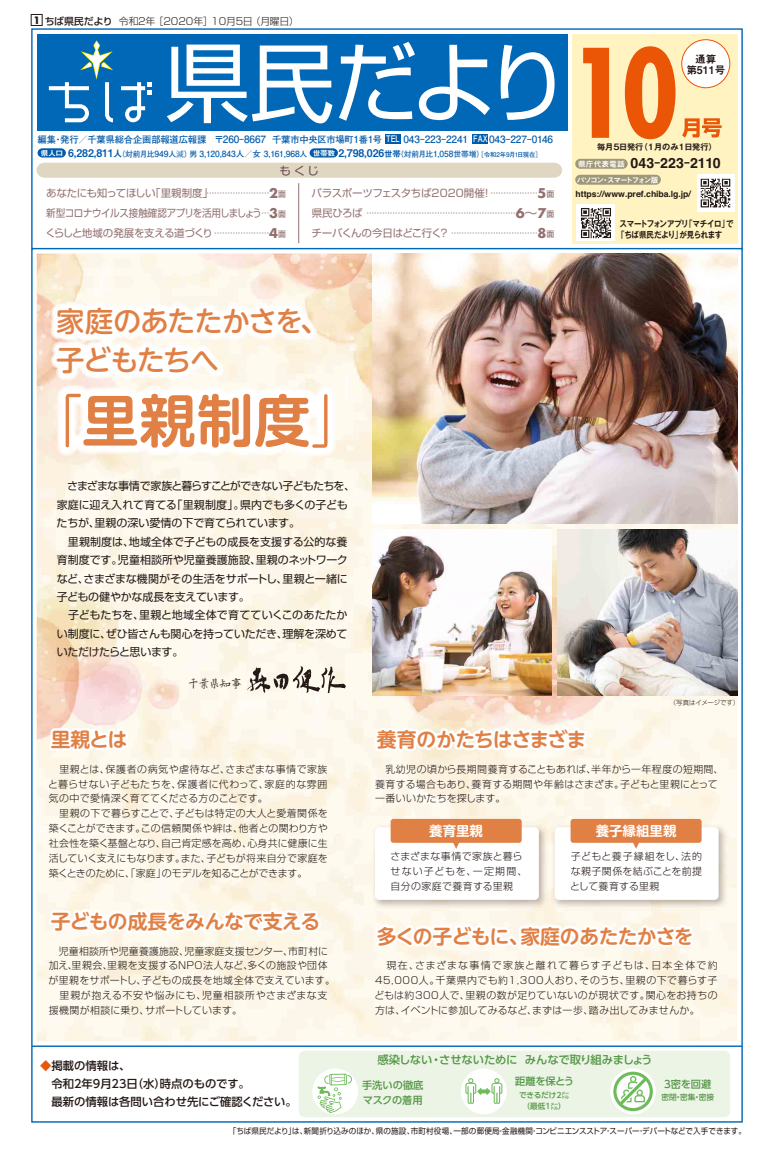
<style>
.page{position:relative;width:774px;height:1151px;background:#fff}
.page>*{position:absolute;margin:0;border:0;box-sizing:border-box;transform-origin:0 0}
.t1{font:700 condensed 119.4px "Futura";color:#ea5506}
.t2{font:56.7px "UD Shin M Go Pro De Bold 90 pv RKSJ H";color:#e08044}
.t3{font:28.3px/39px "UD Shin M Go Pro Medium 90 pv RKSJ H";letter-spacing:-.04em;color:#e08044}
.t4{font:19.8px "UD Shin M Go Pro De Bold 90 pv RKSJ H";letter-spacing:-.035em;color:#e08044}
.t5{font:19.8px "UD Shin M Go Pro De Bold 90 pv RKSJ H";letter-spacing:-.055em;color:#e08044}
.t6{font:700 14.2px "Helvetica";letter-spacing:.005em;color:#231916}
.t7{font:13.5px "UD Shin M Go Pro De Bold 90 pv RKSJ H";color:#fff}
.t8{font:11.7px "Outai Kai Std Light 90 pv RKSJ H";letter-spacing:-.085em;color:#231916}
.t9{font:11.3px/17.7px "UD Shin Go Pro Medium 90 pv RKSJ H";color:#231916}
.t10{font:11.3px "UD Shin Go Pro Medium 90 pv RKSJ H";letter-spacing:-.02em;color:#549546}
.t11{font:11.3px "Shin M Go Pro Regular 90 pv RKSJ H";color:#694a4e}
.t12{font:11px/18.4px "Shin Go Pro Regular 90 pv RKSJ H";letter-spacing:-.015em;color:#231916}
.t13{font:10.6px/11.5px "Midashi Go Pro MB31 90 pv RKSJ H";color:#231916;text-align:center}
.t14{font:10.5px/20px "Shin Go Pro Regular 90 pv RKSJ H";letter-spacing:-.03em;color:#937070}
.t15{font:10.2px/14.7px "UD Shin Go Pro Medium 90 pv RKSJ H";color:#549546}
.t16{font:10px "Futo Go B101 Pro Bold 90 pv RKSJ H";letter-spacing:-.01em;color:#005bac}
.t17{font:9.9px/14.9px "Shin Go Pro Light 90 pv RKSJ H";letter-spacing:.025em;color:#231916}
.t18{font:9.9px/14.9px "Shin Go Pro Light 90 pv RKSJ H";letter-spacing:.05em;color:#231916}
.t19{font:9.9px "Shin Go Pro Light 90 pv RKSJ H";letter-spacing:-.015em;color:#231916}
.t20{font:8.6px/11.3px "Gothic MB101 Pro De Bold 90 pv RKSJ H";letter-spacing:-.045em;color:#231916;scale:.86 1}
.t21{font:700 8.6px "Helvetica";letter-spacing:-.005em;color:#231916}
.t22{font:8.5px "Futo Go B101 Pro Bold 90 pv RKSJ H";letter-spacing:-.01em;color:#005bac}
.t23{font:8.1px "Gothic MB101 Pro De Bold 90 pv RKSJ H";color:#231916}
.t24{font:7.9px "Shin Go Pro Regular 90 pv RKSJ H";letter-spacing:.015em;color:#231916;scale:.95 1}
.t25{font:7.9px "Shin Go Pro Medium 90 pv RKSJ H";color:#937070}
.t26{font:7.8px "Midashi Go Pro MB31 90 pv RKSJ H";letter-spacing:-.175em;color:#fff}
.t27{font:7.7px/11.5px "UD Shin Go Pro Medium 90 pv RKSJ H";letter-spacing:-.005em;color:#549546;text-align:center}
.t28{font:6.4px "Futo Go B101 Pro Bold 90 pv RKSJ H";letter-spacing:-.01em;color:#005bac}
.t29{font:6.4px "Shin Go Pro Light 90 pv RKSJ H";letter-spacing:-.015em;color:#231916}
.s1{font-family:"Futura";font-weight:700}
.s2{font-family:"Shin Go Pro Medium 90 pv RKSJ H"}
.s3{font-size:9.3px}
.s4{font-size:9.1px;color:#fff}
.s5{font-family:"Midashi Go Pro MB31 90 pv RKSJ H";font-size:7.5px;color:#fff}
.s6{font-family:"Midashi Go Pro MB31 90 pv RKSJ H";font-size:10.6px}
.s7{font-family:"Midashi Go Pro MB31 90 pv RKSJ H";font-size:9.2px}
.s8{font-size:7.8px}
.s9{font-family:"Koz Go Pr 6 N Regular 90 pv RKSJ H";font-size:7.8px}
.s10{font-family:"Midashi Go Pro MB31 90 pv RKSJ H";font-size:8.5px}
.s11{font-size:8.5px}
.s12{font-family:"Futura";font-weight:700;font-size:13.1px}
.s13{font-family:"Shin Go Pro Regular 90 pv RKSJ H";font-size:13.1px}
.s14{font-family:"Midashi Go Pro MB31 90 pv RKSJ H";font-weight:400;font-size:7.8px;color:#fff}
.s15{font-family:"Futo Go B101 Pro Bold 90 pv RKSJ H";font-weight:400}
.s16{font-family:"UD Shin M Go Pro Light 90 pv RKSJ H"}
.s17{color:#ea5506}
</style>
<div class="page">
<img style="left:31px;top:28px;width:712px;height:1095px">
<div style="left:31px;top:14px;width:11px;height:12px;border:1px solid #231916"></div>
<div style="left:572px;top:34px;width:165px;height:209px;background:#fff3c2"></div>
<div style="left:575px;top:159px;width:53px;height:10px;background:#9e9779;border-radius:5px"></div>
<div style="left:575px;top:175px;width:86px;height:10px;background:#9e9779;border-radius:5px"></div>
<svg style="left:682px;top:118px;width:39px;height:20px"></svg>
<div style="left:682px;top:40px;width:48px;height:48px;background:#fff;border-radius:50%"></div>
<div style="left:681px;top:39px;width:49px;height:49px;border:1px solid #ea5506;border-radius:50%"></div>
<img style="left:576px;top:204px;width:39px;height:37px">
<img style="left:697px;top:174px;width:38px;height:38px">
<p class="t19" style="left:33px;top:17px;width:267px"><span class="s1">1</span> <span class="s2">ちば県民だより</span> 令和2年［2020年］10月5日（月曜日）</p>
<p class="t16" style="left:38px;top:136px;width:517px"><span class="s3">編集・発行／千葉県総合企画部報道広報課　〒</span>260-8667 <span class="s3">千葉市中央区市場町</span>1<span class="s3">番</span>1<span class="s3">号</span> <span class="s4">TEL</span> 043-223-2241 <span class="s4">FAX</span> 043-227-0146</p>
<p class="t22" style="left:41px;top:151px;width:299px"><span class="s5">県人口</span> <span class="s6">6,282,811</span><span class="s7">人</span><span class="s8">（対前月比</span>949<span class="s8">人</span><span class="s9">減</span><span class="s8">）男</span> 3,120,843人／女 3,161,968<span class="s8">人　　　　</span></p>
<p class="t28" style="left:313px;top:152px;width:231px"><sup>世帯数</sup> <span class="s6">2,798,026</span><span class="s10">世帯</span><span class="s8">（対前月比</span><span class="s11">1,058</span><span class="s8">世帯増）</span>［令和2年9月1日現在］</p>
<p class="t11" style="left:280px;top:166px;width:41px">も く じ</p>
<p class="t25" style="left:206px;top:190px;width:81px">……………………<span class="s12">2</span>面</p>
<p class="t25" style="left:261px;top:211px;width:26px">…<span class="s12">3</span>面</p>
<p class="t25" style="left:214px;top:230px;width:73px">…………………<span class="s12">4</span>面</p>
<p class="t14" style="left:45px;top:185px;width:218px">あなたにも知ってほしい「里親制度」<br>新型コロナウイルス接触確認アプリを活用しましょうくらしと地域の発展を支える道づくり</p>
<p class="t25" style="left:490px;top:190px;width:65px">………………<span class="s12">5</span>面</p>
<p class="t25" style="left:366px;top:210px;width:189px">…………………………………………………<span class="s12">6</span><span class="s13">～</span><span class="s12">7</span>面</p>
<p class="t25" style="left:451px;top:230px;width:105px">……………………………<span class="s12">8</span>面</p>
<p class="t14" style="left:311px;top:185px;width:182px">パラスポーツフェスタちば2020開催！県民ひろば<br>チーバくんの今日はどこ行く？</p>
<h1 class="t1" style="left:570px;top:17px;width:111px">10</h1>
<p class="t13" style="left:686px;top:54px;width:40px">通算第511号</p>
<p class="t23" style="left:597px;top:144px;width:121px">毎月5日発行（1月のみ1日発行）</p>
<h3 class="t6" style="left:578px;top:155px;width:144px"><span class="s14">県庁代表電話</span> 043<span class="s15">－</span>223<span class="s15">－</span>2110</h3>
<p class="t26" style="left:577px;top:177px;width:83px">パソコン・スマートフォン版</p>
<p class="t21" style="left:575px;top:189px;width:117px">https://www.pref.chiba.lg.jp/</p>
<p class="t20" style="left:617px;top:219px;width:137px">スマートフォンアプリ「マチイロ」で「ちば県民だより」が見られます</p>
<h3 class="t3" style="left:56px;top:306px;width:274px">家庭のあたたかさを、子どもたちへ</h3>
<h2 class="t2" style="left:25px;top:400px;width:344px"><span class="s16">「</span>里親制度<span class="s16">」</span></h2>
<p class="t12" style="left:57px;top:479px;width:300px">　さまざまな事情で家族と暮らすことができない子どもたちを、家庭に迎え入れて育てる「里親制度」。県内でも多くの子どもたちが、里親の深い愛情の下で育てられています。<br>　里親制度は、地域全体で子どもの成長を支援する公的な養育制度です。児童相談所や児童養護施設、里親のネットワークなど、さまざまな機関がその生活をサポートし、里親と一緒に子どもの健やかな成長を支えています。<br>　子どもたちを、里親と地域全体で育てていくこのあたたかい制度に、ぜひ皆さんも関心を持っていただき、理解を深めていただけたらと思います。</p>
<p class="t8" style="left:188px;top:679px;width:56px">千葉県知事</p>
<p class="t29" style="left:670px;top:700px;width:71px">（写真はイメージです）</p>
<h3 class="t4" style="left:51px;top:732px;width:78px">里親とは</h3>
<p class="t17" style="left:48px;top:763px;width:281px">　里親とは、保護者の病気や虐待など、さまざまな事情で家族と暮らせない子どもたちを、保護者に代わって、家庭的な雰囲気の中で愛情深く育ててくださる方のことです。<br>　里親の下で暮らすことで、子どもは特定の大人と愛着関係を築くことができます。この信頼関係や絆は、他者との関わり方や社会性を築く基盤となり、自己肯定感を高め、心身共に健康に生活していく支えにもなります。また、子どもが将来自分で家庭を築くときのために、「家庭」のモデルを知ることができます。</p>
<h3 class="t4" style="left:51px;top:914px;width:271px">子どもの成長をみんなで支える</h3>
<p class="t17" style="left:49px;top:945px;width:288px">　児童相談所や児童養護施設、児童家庭支援センター、市町村に加え、里親会、里親を支援するNPO法人など、多くの施設や団体が里親をサポートし、子どもの成長を地域全体で支えています。　里親が抱える不安や悩みにも、児童相談所やさまざまな支援機関が相談に乗り、サポートしています。</p>
<p class="t9" style="left:40px;top:1059px;width:258px"><span class="s17">◆</span>掲載の情報は、<br>　令和2年9月23日（水）時点のものです。<br>　最新の情報は各問い合わせ先にご確認ください。</p>
<h3 class="t5" style="left:377px;top:732px;width:211px">養育のかたちはさまざま</h3>
<p class="t17" style="left:375px;top:763px;width:350px">　乳幼児の頃から長期間養育することもあれば、半年から一年程度の短期間、養育する場合もあり、養育する期間や年齢はさまざま。子どもと里親にとって一番いいかたちを探します。</p>
<h3 class="t7" style="left:429px;top:826px;width:55px">養育里親</h3>
<h3 class="t7" style="left:596px;top:826px;width:82px">養子縁組里親</h3>
<p class="t18" style="left:390px;top:850px;width:139px">さまざまな事情で家族と暮らせない子どもを、一定期間、自分の家庭で養育する里親</p>
<p class="t17" style="left:570px;top:850px;width:133px;text-align:justify">子どもと養子縁組をし、法的な親子関係を結ぶことを前提として養育する里親</p>
<h3 class="t4" style="left:377px;top:929px;width:318px">多くの子どもに、家庭のあたたかさを</h3>
<p class="t17" style="left:374px;top:960px;width:345px;text-align:justify">　現在、さまざまな事情で家族と離れて暮らす子どもは、日本全体で約45,000人。千葉県内でも約1,300人おり、そのうち、里親の下で暮らす子どもは約300人で、里親の数が足りていないのが現状です。関心をお持ちの方は、イベントに参加してみるなど、まずは一歩、踏み出してみませんか。</p>
<p class="t10" style="left:377px;top:1055px;width:276px">感染しない・させないために みんなで取り組みましょう</p>
<p class="t15" style="left:362px;top:1079px;width:63px">手洗いの徹底マスクの着用</p>
<p class="t15" style="left:515px;top:1075px;width:60px">距離を保とう</p>
<p class="t27" style="left:519px;top:1090px;width:51px">できるだけ2㍍（最低1㍍）</p>
<p class="t15" style="left:664px;top:1078px;width:49px">3密を回避</p>
<p class="t27" style="left:661px;top:1092px;width:54px">密閉・密集・密接</p>
<p class="t24" style="left:229px;top:1128px;width:546px">「ちば県民だより」は、新聞折り込みのほか、県の施設、市町村役場、一部の郵便局・金融機関・コンビニエンスストア・スーパー・デパートなどで入手できます。</p>
</div>
